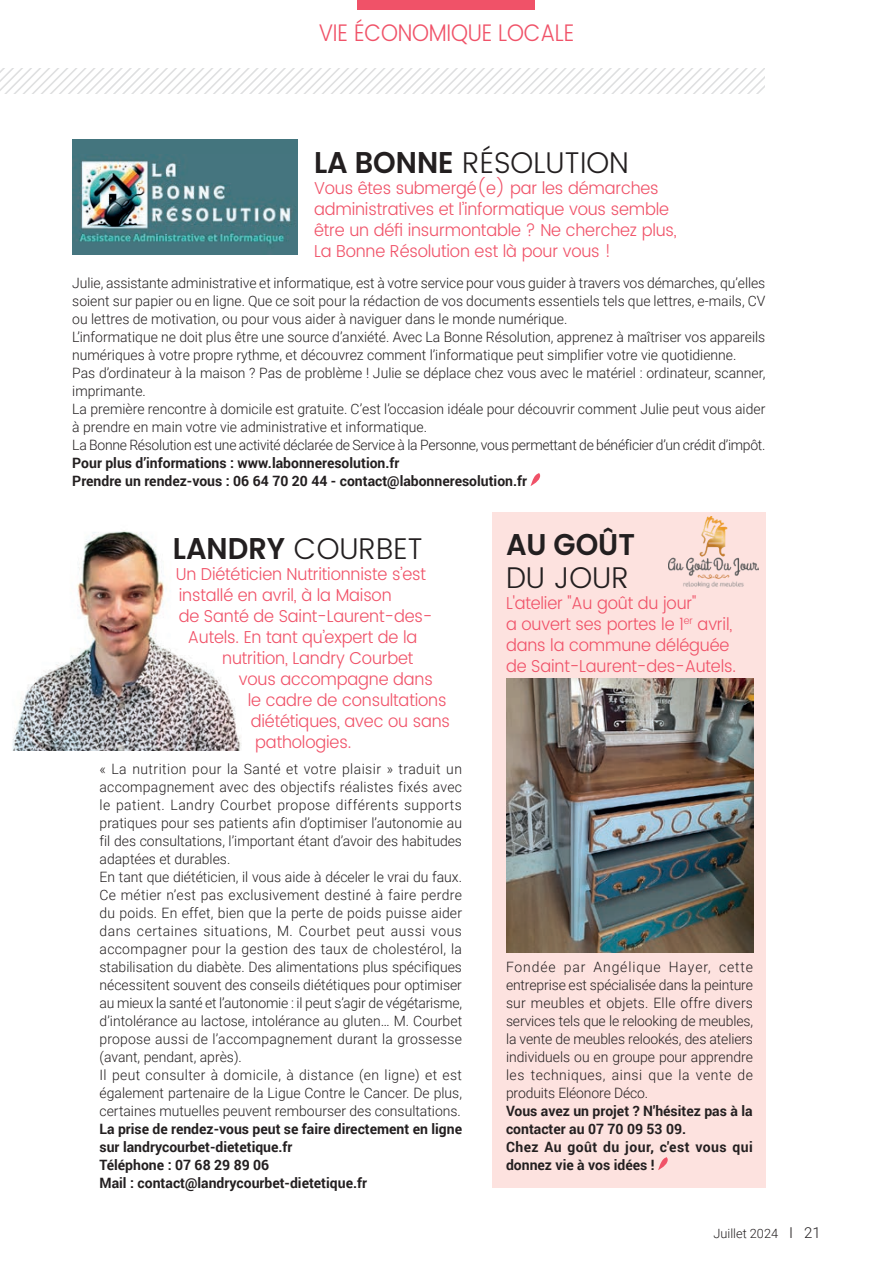
<style>
.page{position:relative;width:893px;height:1263px;background:#fff}
.page>*{position:absolute;margin:0;border:0;box-sizing:border-box;transform-origin:0 0}
.t1{font:300 30px "Poppins";color:#231f20}
.t2{font:600 30px "Poppins";color:#231f20;scale:.96 1}
.t3{font:300 24px "Poppins";letter-spacing:-.01em;color:#f05268;scale:.9 1}
.t4{font:300 17.25px/21px "Poppins";letter-spacing:-.01em;color:#f05268;scale:.95 1}
.t5{font:300 14.25px/18px "Roboto";color:#231f20}
.t6{font:700 14.25px/18px "Roboto";color:#231f20}
.t7{font:300 12.75px "Roboto";color:#231f20}
.s1{font-weight:600}
.s2{font-size:15px}
</style>
<div class="page">
<svg style="left:0;top:68px;width:764px;height:25px"></svg>
<div style="left:358px;top:0;width:177px;height:10px;background:#f05268"></div>
<img style="left:12px;top:531px;width:229px;height:219px">
<div style="left:492px;top:512px;width:273px;height:675px;background:#fde2df"></div>
<svg style="left:658px;top:1157px;width:10px;height:13px"></svg>
<img style="left:506px;top:678px;width:247px;height:275px">
<svg style="left:531px;top:473px;width:10px;height:13px"></svg>
<div style="left:72px;top:140px;width:225px;height:115px;background:#44757e"></div>
<img style="left:72px;top:158px;width:221px;height:86px">
<img style="left:668px;top:517px;width:90px;height:71px">
<h2 class="t3" style="left:319px;top:15px;width:285px">VIE ÉCONOMIQUE LOCALE</h2>
<h1 class="t1" style="left:314px;top:141px;width:316px"><span class="s1">LA BONNE</span> RÉSOLUTION</h1>
<p class="t4" style="left:314px;top:178px;width:383px">Vous êtes submergé(e) par les démarches administratives et l’informatique vous semble être un défi insurmontable ? Ne cherchez plus, La Bonne Résolution est là pour vous !</p>
<p class="t5" style="left:72px;top:273px;width:695px">Julie, assistante administrative et informatique, est à votre service pour vous guider à travers vos démarches, qu’elles soient sur papier ou en ligne. Que ce soit pour la rédaction de vos documents essentiels tels que lettres, e-mails, CV ou lettres de motivation, ou pour vous aider à naviguer dans le monde numérique.<br>L’informatique ne doit plus être une source d’anxiété. Avec La Bonne Résolution, apprenez à maîtriser vos appareils numériques à votre propre rythme, et découvrez comment l’informatique peut simplifier votre vie quotidienne.<br>Pas d’ordinateur à la maison ? Pas de problème ! Julie se déplace chez vous avec le matériel : ordinateur, scanner, imprimante.<br>La première rencontre à domicile est gratuite. C’est l’occasion idéale pour découvrir comment Julie peut vous aider à prendre en main votre vie administrative et informatique.<br>La Bonne Résolution est une activité déclarée de Service à la Personne, vous permettant de bénéficier d’un crédit d’impôt.</p>
<p class="t6" style="left:72px;top:453px;width:456px">Pour plus d’informations : www.labonneresolution.fr<br>Prendre un rendez-vous : 06 64 70 20 44 - contact@labonneresolution.fr</p>
<h1 class="t1" style="left:173px;top:527px;width:252px"><span class="s1">LANDRY</span> COURBET</h1>
<p class="t4" style="left:176px;top:564px;width:265px">Un Diététicien Nutritionniste s’est</p>
<p class="t4" style="left:179px;top:585px;width:226px">installé en avril, à la Maison</p>
<p class="t4" style="left:179px;top:606px;width:268px">de Santé de Saint-Laurent-des-</p>
<p class="t4" style="left:188px;top:627px;width:243px">Autels. En tant qu’expert de la</p>
<p class="t4" style="left:222px;top:648px;width:203px">nutrition, Landry Courbet</p>
<p class="t4" style="left:239px;top:669px;width:206px">vous accompagne dans</p>
<p class="t4" style="left:248px;top:690px;width:211px">le cadre de consultations</p>
<p class="t4" style="left:251px;top:711px;width:211px">diététiques, avec ou sans</p>
<p class="t4" style="left:255px;top:732px;width:103px">pathologies.</p>
<p class="t5" style="left:100px;top:759px;width:364px">« La nutrition pour la Santé et votre plaisir » traduit un accompagnement avec des objectifs réalistes fixés avec le patient. Landry Courbet propose différents supports pratiques pour ses patients afin d’optimiser l’autonomie au fil des consultations, l’important étant d’avoir des habitudes adaptées et durables.<br>En tant que diététicien, il vous aide à déceler le vrai du faux.<br>Ce métier n’est pas exclusivement destiné à faire perdre du poids. En effet, bien que la perte de poids puisse aider dans certaines situations, M. Courbet peut aussi vous accompagner pour la gestion des taux de cholestérol, la stabilisation du diabète. Des alimentations plus spécifiques nécessitent souvent des conseils diététiques pour optimiser au mieux la santé et l’autonomie : il peut s’agir de végétarisme, d’intolérance au lactose, intolérance au gluten… M. Courbet propose aussi de l’accompagnement durant la grossesse (avant, pendant, après).<br>Il peut consulter à domicile, à distance (en ligne) et est également partenaire de la Ligue Contre le Cancer. De plus, certaines mutuelles peuvent rembourser des consultations.</p>
<p class="t6" style="left:100px;top:1119px;width:364px">La prise de rendez-vous peut se faire directement en ligne sur landrycourbet-dietetique.fr<br>Téléphone : 07 68 29 89 06<br>Mail : contact@landrycourbet-dietetique.fr</p>
<h1 class="t2" style="left:506px;top:527px;width:136px">AU GOÛT</h1>
<h1 class="t1" style="left:506px;top:556px;width:124px">DU JOUR</h1>
<p class="t4" style="left:506px;top:593px;width:244px">L'atelier "Au goût du jour"<br>a ouvert ses portes le 1<sup>er</sup> avril, dans la commune déléguée de Saint-Laurent-des-Autels.</p>
<p class="t5" style="left:506px;top:957px;width:249px;text-align:justify">Fondée par Angélique Hayer, cette entreprise est spécialisée dans la peinture sur meubles et objets. Elle offre divers services tels que le relooking de meubles, la vente de meubles relookés, des ateliers individuels ou en groupe pour apprendre les techniques, ainsi que la vente de produits Eléonore Déco.</p>
<p class="t6" style="left:506px;top:1101px;width:248px">Vous avez un projet ? N'hésitez pas à la contacter au 07 70 09 53 09.<br>Chez Au goût du jour, c'est vous qui donnez vie à vos idées !</p>
<p class="t7" style="left:713px;top:1224px;width:109px">Juillet 2024 <span class="s2">I 21</span></p>
</div>
